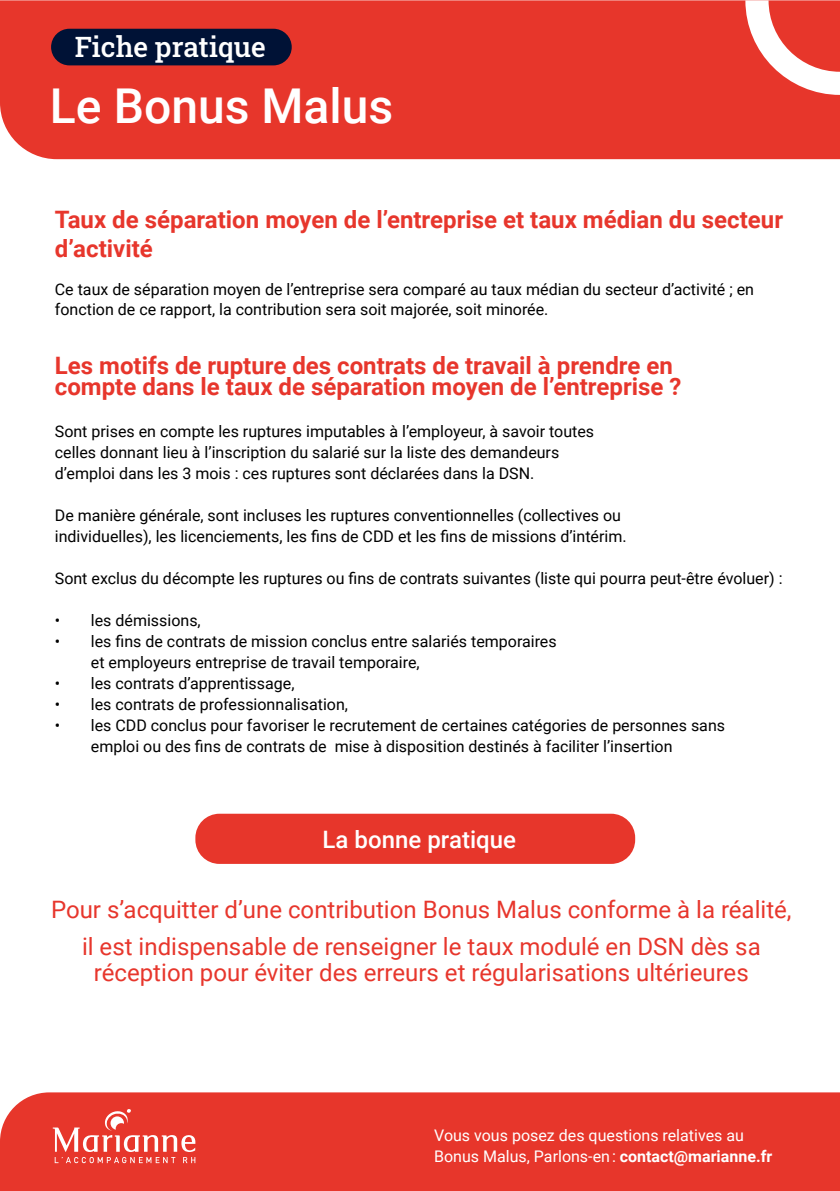
<style>
.page{position:relative;width:840px;height:1191px;background:#fff}
.page>*{position:absolute;margin:0;border:0;box-sizing:border-box;transform-origin:0 0}
.t1{font:500 48px "Roboto";color:#fff}
.t2{font:500 28px "Roboto Slab";color:#fff}
.t3{font:24px/37.4px "Roboto";color:#e7362c;text-align:center}
.t4{font:700 24px/28.8px "Roboto";color:#e7362c}
.t5{font:500 24px "Roboto";color:#fff}
.t6{font:16px/21px "Roboto";color:#000}
.t7{font:16px/21px "Roboto";color:#fff}
.s1{font-weight:700}
</style>
<div class="page">
<div style="left:0;top:0;width:839px;height:159px;background:#e7362b"></div>
<svg style="left:745px;top:0;width:94px;height:95px"></svg>
<div style="left:51px;top:29px;width:240px;height:36px;background:#001236;border-radius:18px"></div>
<div style="left:0;top:1092px;width:839px;height:99px;background:#e7362b"></div>
<svg style="left:53px;top:1108px;width:142px;height:55px;background:#eb5a51"></svg>
<div style="left:195px;top:813px;width:439px;height:51px;background:#e7362b;border-radius:24px"></div>
<h2 class="t2" style="left:75px;top:28px;width:192px">Fiche pratique</h2>
<h1 class="t1" style="left:50px;top:72px;width:345px">Le Bonus Malus</h1>
<h3 class="t4" style="left:55px;top:204px;width:729px">Taux de séparation moyen de l’entreprise et taux médian du secteur d’activité</h3>
<p class="t6" style="left:55px;top:279px;width:700px;line-height:19.2px">Ce taux de séparation moyen de l’entreprise sera comparé au taux médian du secteur d’activité ; en fonction de ce rapport, la contribution sera soit majorée, soit minorée.</p>
<h3 class="t4" style="left:55px;top:354px;width:627px;line-height:21px">Les motifs de rupture des contrats de travail à prendre en compte dans le taux de séparation moyen de l’entreprise ?</h3>
<p class="t6" style="left:55px;top:420px;width:540px">Sont prises en compte les ruptures imputables à l’employeur, à savoir toutes celles donnant lieu à l’inscription du salarié sur la liste des demandeurs d’emploi dans les 3 mois : ces ruptures sont déclarées dans la DSN.</p>
<p class="t6" style="left:55px;top:504px;width:573px">De manière générale, sont incluses les ruptures conventionnelles (collectives ou individuelles), les licenciements, les fins de CDD et les fins de missions d’intérim.</p>
<p class="t6" style="left:55px;top:567px;width:728px">Sont exclus du décompte les ruptures ou fins de contrats suivantes (liste qui pourra peut-être évoluer) :</p>
<p class="t6" style="left:55px;top:609px;width:147px">• les démissions,</p>
<p class="t6" style="left:91px;top:630px;width:467px;text-indent:-36px">• les fins de contrats de mission conclus entre salariés temporaires et employeurs entreprise de travail temporaire,</p>
<p class="t6" style="left:55px;top:672px;width:241px">• les contrats d’apprentissage,</p>
<p class="t6" style="left:55px;top:693px;width:294px">• les contrats de professionnalisation,</p>
<p class="t6" style="left:91px;top:714px;width:635px;text-indent:-36px">• les CDD conclus pour favoriser le recrutement de certaines catégories de personnes sans emploi ou des fins de contrats de mise à disposition destinés à faciliter l’insertion</p>
<h3 class="t5" style="left:322px;top:822px;width:195px">La bonne pratique</h3>
<h3 class="t3" style="left:51px;top:889px;width:741px">Pour s’acquitter d’une contribution Bonus Malus conforme à la réalité, il est indispensable de renseigner le taux modulé en DSN dès sa</h3>
<h3 class="t3" style="left:94px;top:953px;width:656px">réception pour éviter des erreurs et régularisations ultérieures</h3>
<p class="t7" style="left:434px;top:1124px;width:339px">Vous vous posez des questions relatives au<br>Bonus Malus, Parlons-en : <span class="s1">contact@marianne.fr</span></p>
</div>
